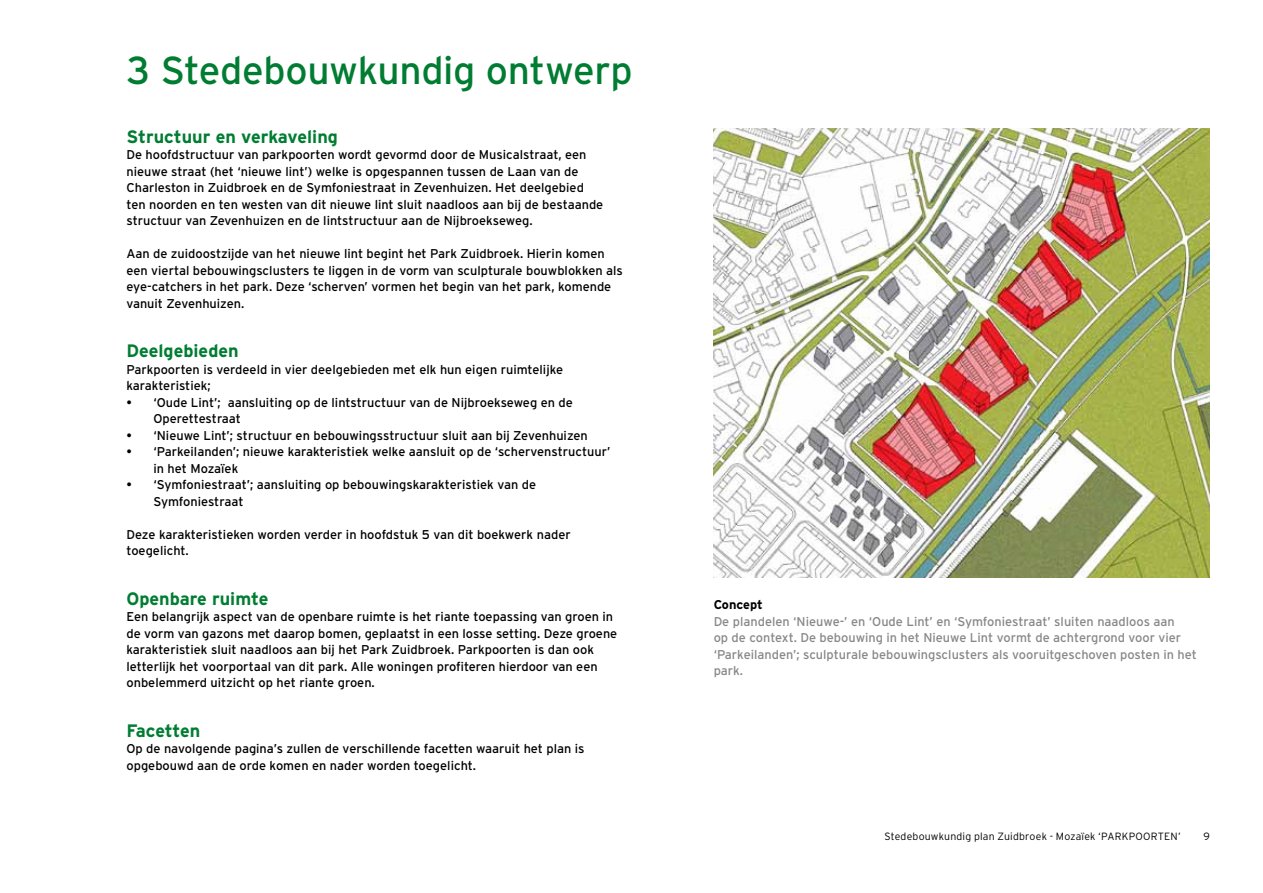
<style>
.page{position:relative;width:1263px;height:893px;background:#fff}
.page>*{position:absolute;margin:0;border:0;box-sizing:border-box;transform-origin:0 0}
.t1{font:39px "Interstate";letter-spacing:-.01em;color:#007d32}
.t2{font:700 18px "Interstate";color:#007d32}
.t3{font:12.75px/16.5px "Interstate";color:#000}
.t4{font:12.75px/16.5px "Interstate";color:#878787}
.t5{font:700 12.75px "Interstate";letter-spacing:-.005em;color:#000}
.t6{font:300 10.5px "Interstate";letter-spacing:.02em;color:#000}
</style>
<div class="page">
<img style="left:713px;top:128px;width:497px;height:450px">
<h1 class="t1" style="left:126px;top:47px;width:508px">3 Stedebouwkundig ontwerp</h1>
<h2 class="t2" style="left:126px;top:125px;width:213px">Structuur en verkaveling</h2>
<p class="t3" style="left:126px;top:146px;width:478px">De hoofdstructuur van parkpoorten wordt gevormd door de Musicalstraat, een nieuwe straat (het ‘nieuwe lint’) welke is opgespannen tussen de Laan van de Charleston in Zuidbroek en de Symfoniestraat in Zevenhuizen. Het deelgebied ten noorden en ten westen van dit nieuwe lint sluit naadloos aan bij de bestaande structuur van Zevenhuizen en de lintstructuur aan de Nijbroekseweg.</p>
<p class="t3" style="left:126px;top:245px;width:498px">Aan de zuidoostzijde van het nieuwe lint begint het Park Zuidbroek. Hierin komen een viertal bebouwingsclusters te liggen in de vorm van sculpturale bouwblokken als eye-catchers in het park. Deze ‘scherven’ vormen het begin van het park, komende vanuit Zevenhuizen.</p>
<h2 class="t2" style="left:126px;top:340px;width:114px">Deelgebieden</h2>
<p class="t3" style="left:126px;top:361px;width:438px">Parkpoorten is verdeeld in vier deelgebieden met elk hun eigen ruimtelijke karakteristiek;</p>
<p class="t3" style="left:153px;top:394px;width:421px;text-indent:-27px">• ‘Oude Lint’; aansluiting op de lintstructuur van de Nijbroekseweg en de<br>Operettestraat</p>
<p class="t3" style="left:126px;top:427px;width:463px">• ‘Nieuwe Lint’; structuur en bebouwingsstructuur sluit aan bij Zevenhuizen</p>
<p class="t3" style="left:153px;top:443px;width:459px;text-indent:-27px">• ‘Parkeilanden’; nieuwe karakteristiek welke aansluit op de ‘schervenstructuur’ in het Mozaïek</p>
<p class="t3" style="left:153px;top:476px;width:384px;text-indent:-27px">• ‘Symfoniestraat’; aansluiting op bebouwingskarakteristiek van de<br>Symfoniestraat</p>
<p class="t3" style="left:126px;top:526px;width:446px">Deze karakteristieken worden verder in hoofdstuk 5 van dit boekwerk nader toegelicht.</p>
<h2 class="t2" style="left:126px;top:587px;width:143px">Openbare ruimte</h2>
<p class="t3" style="left:126px;top:608px;width:492px">Een belangrijk aspect van de openbare ruimte is het riante toepassing van groen in de vorm van gazons met daarop bomen, geplaatst in een losse setting. Deze groene karakteristiek sluit naadloos aan bij het Park Zuidbroek. Parkpoorten is dan ook letterlijk het voorportaal van dit park. Alle woningen profiteren hierdoor van een onbelemmerd uitzicht op het riante groen.</p>
<h2 class="t2" style="left:126px;top:719px;width:75px">Facetten</h2>
<p class="t3" style="left:126px;top:740px;width:460px">Op de navolgende pagina’s zullen de verschillende facetten waaruit het plan is opgebouwd aan de orde komen en nader worden toegelicht.</p>
<p class="t5" style="left:714px;top:597px;width:51px">Concept</p>
<p class="t4" style="left:714px;top:613px;width:485px">De plandelen ‘Nieuwe-’ en ‘Oude Lint’ en ‘Symfoniestraat’ sluiten naadloos aan<br>op de context. De bebouwing in het Nieuwe Lint vormt de achtergrond voor vier ‘Parkeilanden’; sculpturale bebouwingsclusters als vooruitgeschoven posten in het park.</p>
<p class="t6" style="left:884px;top:830px;width:298px">Stedebouwkundig plan Zuidbroek - Mozaïek ‘PARKPOORTEN’</p>
<p class="t6" style="left:1203px;top:830px;width:8px">9</p>
</div>
